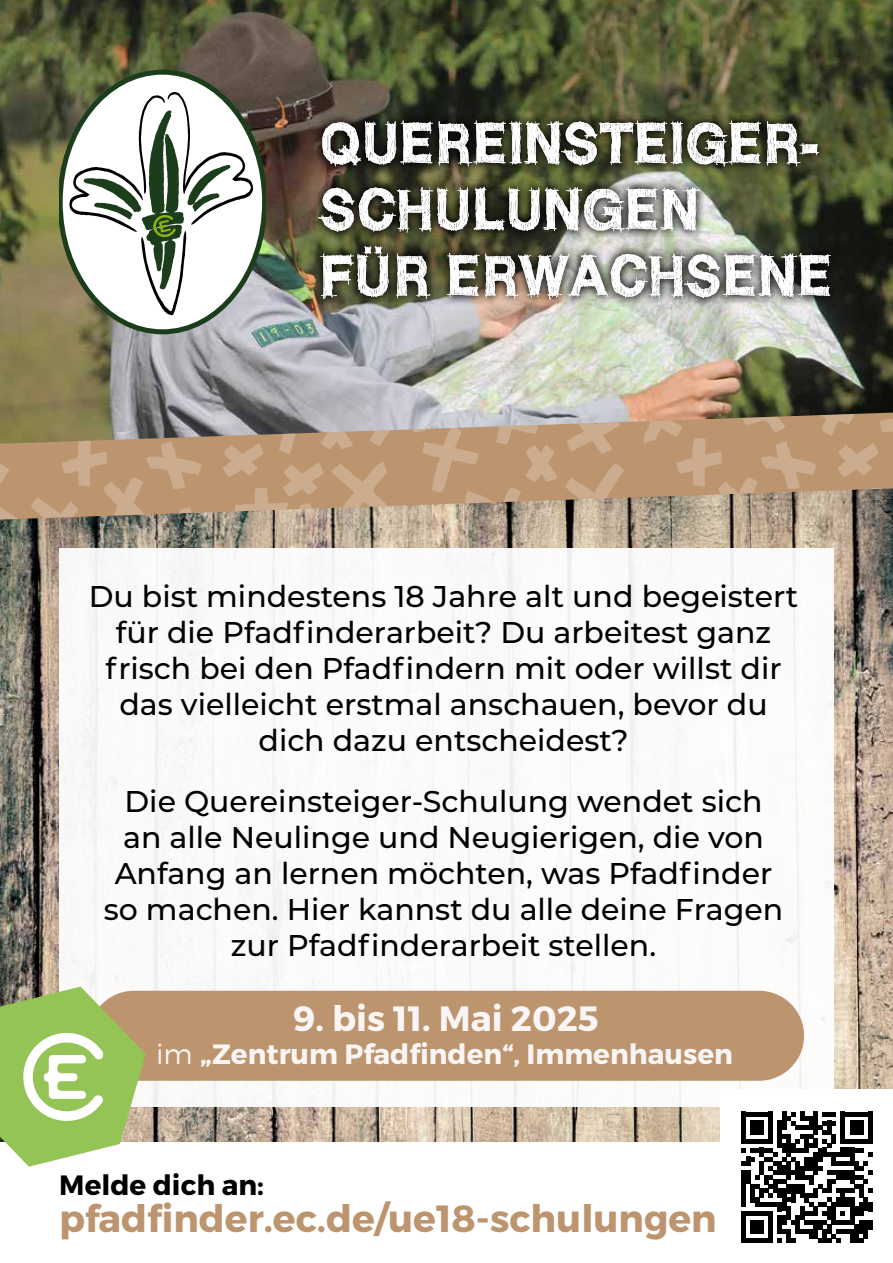
<style>
.page{position:relative;width:893px;height:1263px;background:#fff}
.page>*{position:absolute;margin:0;border:0;box-sizing:border-box;transform-origin:0 0}
.t1{font:55.2px/66.3px "WCROUGHTRAD Bta";color:#fff}
.t2{font:700 37.8px "Montserrat";color:#bc946d}
.t3{font:700 35.1px "Montserrat";color:#f9f5f5}
.t4{font:500 30px/36px "Montserrat";color:#000;text-align:center}
.t5{font:700 27.9px "Montserrat";color:#f9f5f5}
.t6{font:700 27.9px "Montserrat";color:#000}
.s1{font-weight:300}
</style>
<div class="page">
<img style="left:0;top:520px;width:893px;height:621px">
<img style="left:0;top:0;width:893px;height:413px">
<svg style="left:0;top:413px;width:893px;height:107px;background:#b5987a"></svg>
<svg style="left:60px;top:70px;width:205px;height:264px"></svg>
<svg style="left:69px;top:92px;width:184px;height:223px"></svg>
<div style="left:59px;top:549px;width:774px;height:558px;background:#fff"></div>
<div style="left:89px;top:991px;width:715px;height:90px;background:#bc946d;border-radius:45px"></div>
<svg style="left:0;top:986px;width:146px;height:181px"></svg>
<div style="left:310px;top:112px;width:529px;height:196px;background:#000;opacity:.75"></div>
<div style="left:721px;top:1089px;width:172px;height:174px;background:#fff"></div>
<svg style="left:741px;top:1112px;width:131px;height:131px"></svg>
<h1 class="t1" style="left:320px;top:109px;width:515px">QUEREINSTEIGER-<br>SCHULUNGEN<br>FÜR ERWACHSENE</h1>
<p class="t4" style="left:89px;top:577px;width:711px">Du bist mindestens 18 Jahre alt und begeistert für die Pfadfinderarbeit? Du arbeitest ganz frisch bei den Pfadfindern mit oder willst dir das vielleicht erstmal anschauen, bevor du dich dazu entscheidest?</p>
<p class="t4" style="left:104px;top:782px;width:681px">Die Quereinsteiger-Schulung wendet sich an alle Neulinge und Neugierigen, die von Anfang an lernen möchten, was Pfadfinder so machen. Hier kannst du alle deine Fragen zur Pfadfinderarbeit stellen.</p>
<p class="t3" style="left:293px;top:996px;width:307px">9. bis 11. Mai 2025</p>
<p class="t5" style="left:156px;top:1037px;width:578px"><span class="s1">im</span> „Zentrum Pfadfinden“, Immenhausen</p>
<p class="t6" style="left:59px;top:1168px;width:206px">Melde dich an:</p>
<p class="t2" style="left:59px;top:1195px;width:659px">pfadfinder.ec.de/ue18-schulungen</p>
</div>
